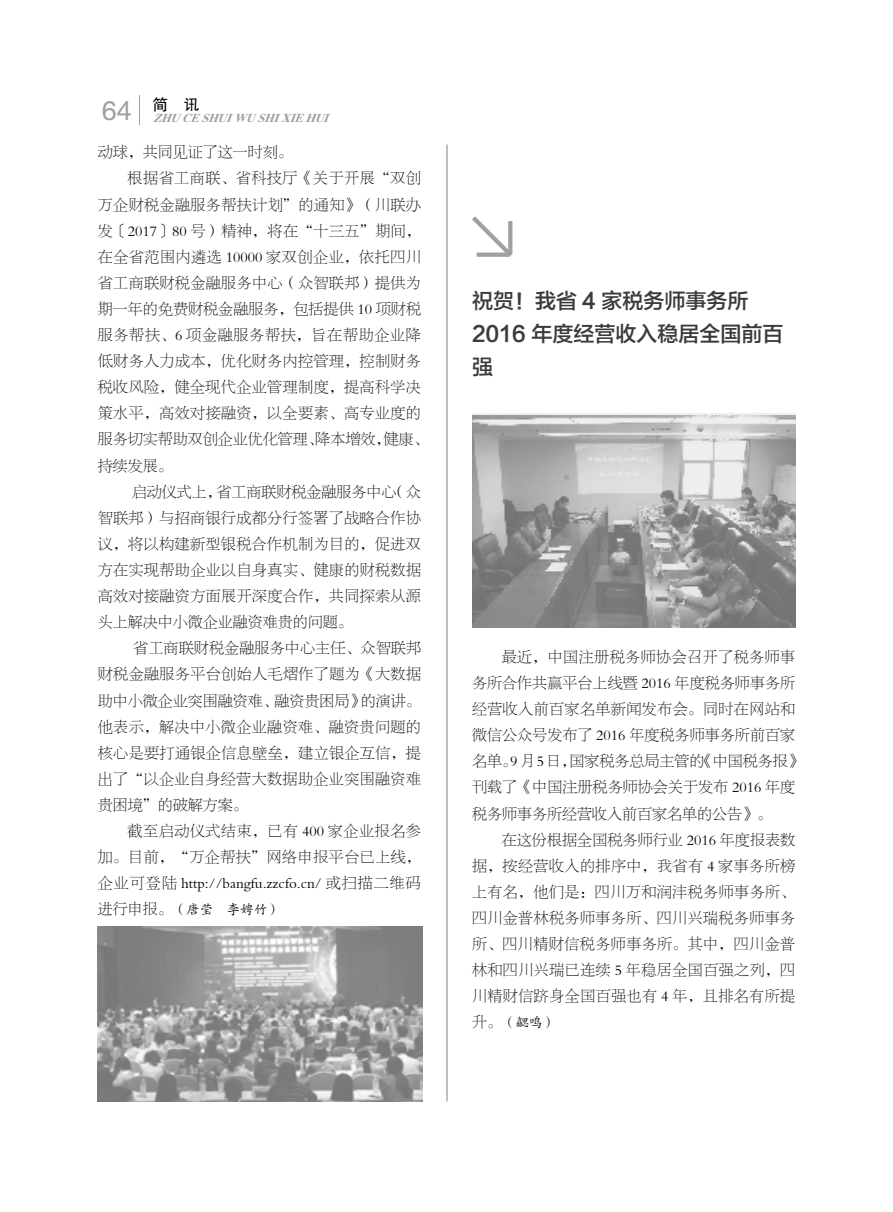
<style>
.page{position:relative;width:893px;height:1212px;background:#fff}
.page>*{position:absolute;margin:0;border:0;box-sizing:border-box;transform-origin:0 0}
.t1{font:27px "FZHTJW GB1 0";color:#9fa0a0}
.t2{font:21px/33px "FZLTZHK GBK1 0";color:#3e3a39}
.t3{font:15.75px "FZHTJW GB1 0";color:#000}
.t4{font:15px/26.1px "FZBSK GBK1 0";letter-spacing:.03em;color:#000;text-align:justify}
.t5{font:15px/26.1px "FZBSK GBK1 0";letter-spacing:.005em;color:#000}
.t6{font:15px "FZBSK GBK1 0";color:#000}
.t7{font:15px "FZBSK GBK1 0";letter-spacing:.05em;color:#000}
.t8{font:15px "FZBSK GBK1 0";letter-spacing:.01em;color:#000}
.t9{font:13.5px "FZKTK GBK1 0";color:#000}
.t10{font:italic 12px "FZXBSJW GB1 0";color:#9fa0a0}
.s1{font-family:"FZBSK GBK1 0";font-size:15px}
</style>
<div class="page">
<hr style="left:140px;top:95px;width:1px;height:30px;background:#9fa0a0">
<hr style="left:446px;top:145px;width:2px;height:956px;background:#898989">
<svg style="left:472px;top:216px;width:41px;height:41px"></svg>
<svg style="left:477px;top:253px;width:32px;height:4px"></svg>
<svg style="left:508px;top:221px;width:4px;height:33px"></svg>
<img style="left:472px;top:416px;width:323px;height:212px">
<img style="left:98px;top:927px;width:324px;height:174px">
<h1 class="t1" style="left:102px;top:96px;width:31px">64</h1>
<p class="t3" style="left:152px;top:96px;width:49px">简　讯</p>
<p class="t10" style="left:153px;top:111px;width:182px">ZHUCESHUIWUSHIXIEHUI</p>
<p class="t6" style="left:98px;top:144px;width:197px">动球，共同见证了这一时刻。</p>
<p class="t4" style="left:128px;top:166px;width:295px">根据省工商联、省科技厅《关于开展“双创</p>
<p class="t4" style="left:98px;top:192px;width:325px">万企财税金融服务帮扶计划”的通知》（川联办</p>
<p class="t4" style="left:98px;top:218px;width:325px">发〔2017〕80 号）精神，将在“十三五”期间，</p>
<p class="t4" style="left:98px;top:244px;width:325px">在全省范围内遴选 10000 家双创企业，依托四川</p>
<p class="t4" style="left:98px;top:270px;width:325px">省工商联财税金融服务中心（众智联邦）提供为</p>
<p class="t5" style="left:98px;top:296px;width:325px">期一年的免费财税金融服务，包括提供 10 项财税</p>
<p class="t7" style="left:98px;top:327px;width:325px">服务帮扶、6 项金融服务帮扶，旨在帮助企业降</p>
<p class="t4" style="left:98px;top:348px;width:325px">低财务人力成本，优化财务内控管理，控制财务</p>
<p class="t4" style="left:98px;top:374px;width:325px">税收风险，健全现代企业管理制度，提高科学决</p>
<p class="t4" style="left:98px;top:400px;width:325px">策水平，高效对接融资，以全要素、高专业度的</p>
<p class="t6" style="left:98px;top:431px;width:332px">服务切实帮助双创企业优化管理、降本增效，健康、</p>
<p class="t4" style="left:98px;top:453px;width:76px">持续发展。</p>
<p class="t6" style="left:132px;top:484px;width:291px">启动仪式上，省工商联财税金融服务中心（众</p>
<p class="t4" style="left:98px;top:505px;width:325px">智联邦）与招商银行成都分行签署了战略合作协</p>
<p class="t4" style="left:98px;top:531px;width:325px">议，将以构建新型银税合作机制为目的，促进双</p>
<p class="t4" style="left:98px;top:557px;width:325px">方在实现帮助企业以自身真实、健康的财税数据</p>
<p class="t4" style="left:98px;top:583px;width:325px">高效对接融资方面展开深度合作，共同探索从源</p>
<p class="t6" style="left:98px;top:614px;width:257px">头上解决中小微企业融资难贵的问题。</p>
<p class="t8" style="left:133px;top:640px;width:289px">省工商联财税金融服务中心主任、众智联邦</p>
<p class="t4" style="left:98px;top:661px;width:325px">财税金融服务平台创始人毛熠作了题为《大数据</p>
<p class="t6" style="left:98px;top:692px;width:325px">助中小微企业突围融资难、融资贵困局》的演讲。</p>
<p class="t4" style="left:98px;top:714px;width:325px">他表示，解决中小微企业融资难、融资贵问题的</p>
<p class="t4" style="left:98px;top:740px;width:325px">核心是要打通银企信息壁垒，建立银企互信，提</p>
<p class="t4" style="left:98px;top:766px;width:325px">出了“以企业自身经营大数据助企业突围融资难</p>
<p class="t6" style="left:98px;top:797px;width:152px">贵困境”的破解方案。</p>
<p class="t4" style="left:128px;top:818px;width:295px">截至启动仪式结束，已有 400 家企业报名参</p>
<p class="t4" style="left:98px;top:844px;width:325px">加。目前，“万企帮扶”网络申报平台已上线，</p>
<p class="t6" style="left:98px;top:875px;width:325px">企业可登陆 http://bangfu.zzcfo.cn/ 或扫描二维码</p>
<p class="t9" style="left:98px;top:902px;width:185px"><span class="s1">进行申报。</span>（唐莹　李娉竹）</p>
<h2 class="t2" style="left:472px;top:285px;width:313px">祝贺！我省 4 家税务师事务所<br>2016 年度经营收入稳居全国前百强</h2>
<p class="t5" style="left:472px;top:644px;width:332px;text-indent:30px">最近，中国注册税务师协会召开了税务师事务所合作共赢平台上线暨 2016 年度税务师事务所经营收入前百家名单新闻发布会。同时在网站和微信公众号发布了 2016 年度税务师事务所前百家名单。9月5日，国家税务总局主管的《中国税务报》刊载了《中国注册税务师协会关于发布 2016 年度税务师事务所经营收入前百家名单的公告》。</p>
<p class="t4" style="left:472px;top:827px;width:325px;text-indent:30px">在这份根据全国税务师行业 2016 年度报表数据，按经营收入的排序中，我省有 4 家事务所榜上有名，他们是：四川万和润沣税务师事务所、四川金普林税务师事务所、四川兴瑞税务师事务所、四川精财信税务师事务所。其中，四川金普林和四川兴瑞已连续 5 年稳居全国百强之列，四川精财信跻身全国百强也有 4 年，且排名有所提</p>
<p class="t9" style="left:472px;top:1015px;width:85px"><span class="s1">升。</span>（勰鸣）</p>
</div>
